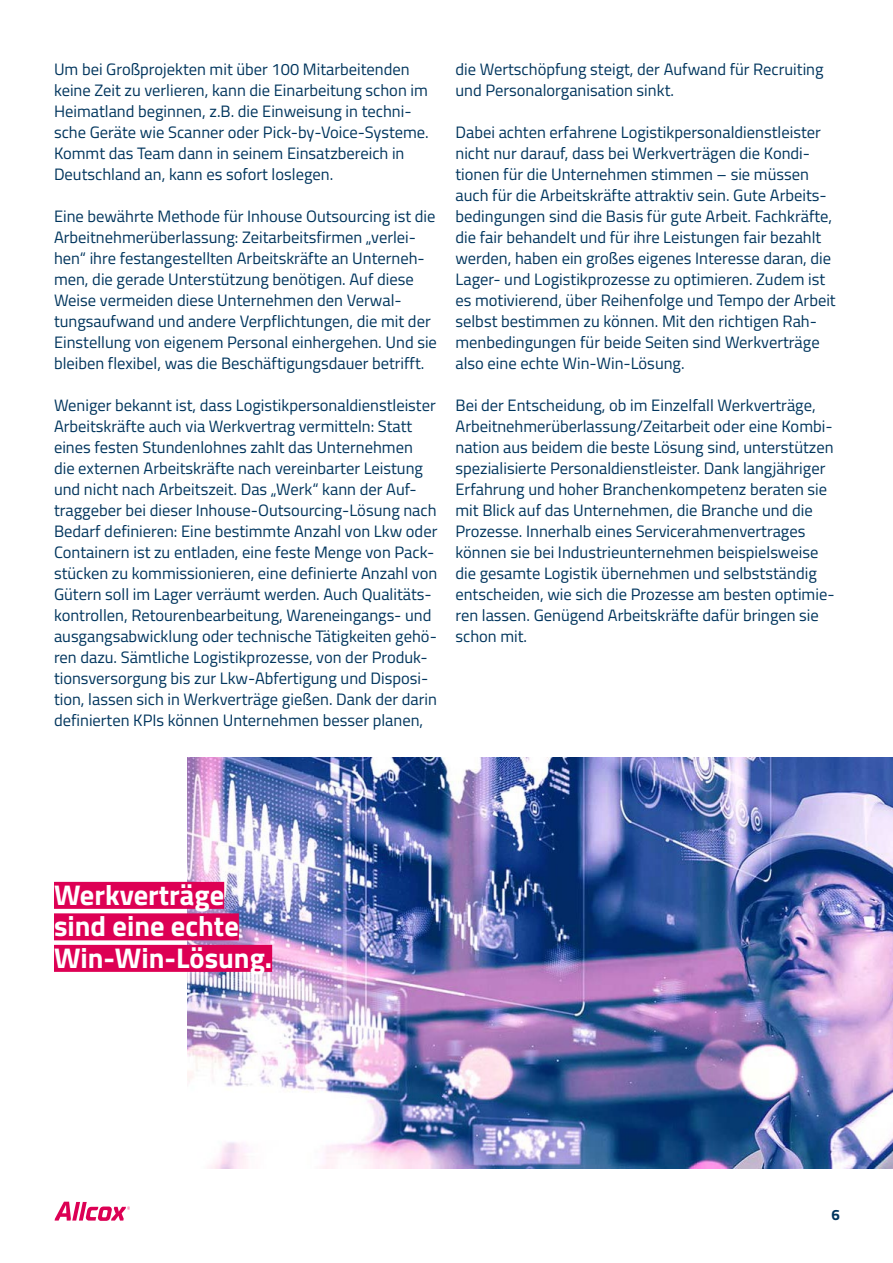
<style>
.page{position:relative;width:893px;height:1263px;background:#fff}
.page>*{position:absolute;margin:0;border:0;box-sizing:border-box;transform-origin:0 0}
.t1{font:700 28.5px/31.5px "Titillium Web";color:#fff}
.t2{font:16.5px/21px "Titillium Web";color:#00355d}
.t3{font:700 15px "Titillium Web";color:#00355d}
</style>
<div class="page">
<svg style="left:55px;top:1202px;width:75px;height:19px"></svg>
<img style="left:188px;top:758px;width:705px;height:410px">
<div style="left:54px;top:882px;width:170px;height:27px;background:#dd0054"></div>
<div style="left:54px;top:913px;width:185px;height:27px;background:#dd0054"></div>
<div style="left:54px;top:945px;width:218px;height:27px;background:#dd0054"></div>
<p class="t2" style="left:54px;top:58px;width:376px">Um bei Großprojekten mit über 100 Mitarbeitenden keine Zeit zu verlieren, kann die Einarbeitung schon im Heimatland beginnen, z.B. die Einweisung in techni&shy;sche Geräte wie Scanner oder Pick-by-Voice-Systeme.<br>Kommt das Team dann in seinem Einsatzbereich in Deutschland an, kann es sofort loslegen.</p>
<p class="t2" style="left:54px;top:205px;width:384px">Eine bewährte Methode für Inhouse Outsourcing ist die Arbeitnehmerüberlassung: Zeitarbeitsfirmen „verlei&shy;hen“ ihre festangestellten Arbeitskräfte an Unterneh&shy;men, die gerade Unterstützung benötigen. Auf diese Weise vermeiden diese Unternehmen den Verwal&shy;tungsaufwand und andere Verpflichtungen, die mit der Einstellung von eigenem Personal einhergehen. Und sie bleiben flexibel, was die Beschäftigungsdauer betrifft.</p>
<p class="t2" style="left:54px;top:394px;width:385px">Weniger bekannt ist, dass Logistikpersonaldienstleister Arbeitskräfte auch via Werkvertrag vermitteln: Statt eines festen Stundenlohnes zahlt das Unternehmen die externen Arbeitskräfte nach vereinbarter Leistung und nicht nach Arbeitszeit. Das „Werk“ kann der Auf&shy;traggeber bei dieser Inhouse-Outsourcing-Lösung nach Bedarf definieren: Eine bestimmte Anzahl von Lkw oder Containern ist zu entladen, eine feste Menge von Pack&shy;stücken zu kommissionieren, eine definierte Anzahl von Gütern soll im Lager verräumt werden. Auch Qualitäts&shy;kontrollen, Retourenbearbeitung, Wareneingangs- und ausgangsabwicklung oder technische Tätigkeiten gehö&shy;ren dazu. Sämtliche Logistikprozesse, von der Produk&shy;tionsversorgung bis zur Lkw-Abfertigung und Disposi&shy;tion, lassen sich in Werkverträge gießen. Dank der darin definierten KPIs können Unternehmen besser planen,</p>
<p class="t2" style="left:455px;top:58px;width:370px">die Wertschöpfung steigt, der Aufwand für Recruiting und Personalorganisation sinkt.</p>
<p class="t2" style="left:455px;top:121px;width:382px">Dabei achten erfahrene Logistikpersonaldienstleister nicht nur darauf, dass bei Werkverträgen die Kondi&shy;tionen für die Unternehmen stimmen – sie müssen auch für die Arbeitskräfte attraktiv sein. Gute Arbeits&shy;bedingungen sind die Basis für gute Arbeit. Fachkräfte, die fair behandelt und für ihre Leistungen fair bezahlt werden, haben ein großes eigenes Interesse daran, die Lager- und Logistikprozesse zu optimieren. Zudem ist es motivierend, über Reihenfolge und Tempo der Arbeit selbst bestimmen zu können. Mit den richtigen Rah&shy;menbedingungen für beide Seiten sind Werkverträge also eine echte Win-Win-Lösung.</p>
<p class="t2" style="left:455px;top:394px;width:381px">Bei der Entscheidung, ob im Einzelfall Werkverträge, Arbeitnehmerüberlassung/Zeitarbeit oder eine Kombi&shy;nation aus beidem die beste Lösung sind, unterstützen spezialisierte Personaldienstleister. Dank langjähriger Erfahrung und hoher Branchenkompetenz beraten sie mit Blick auf das Unternehmen, die Branche und die Prozesse. Innerhalb eines Servicerahmenvertrages können sie bei Industrieunternehmen beispielsweise die gesamte Logistik übernehmen und selbstständig entscheiden, wie sich die Prozesse am besten optimie&shy;ren lassen. Genügend Arbeitskräfte dafür bringen sie schon mit.</p>
<h1 class="t1" style="left:54px;top:877px;width:220px">Werkverträge sind eine echte<br>Win-Win-Lösung.</h1>
<p class="t3" style="left:831px;top:1203px;width:10px">6</p>
</div>
